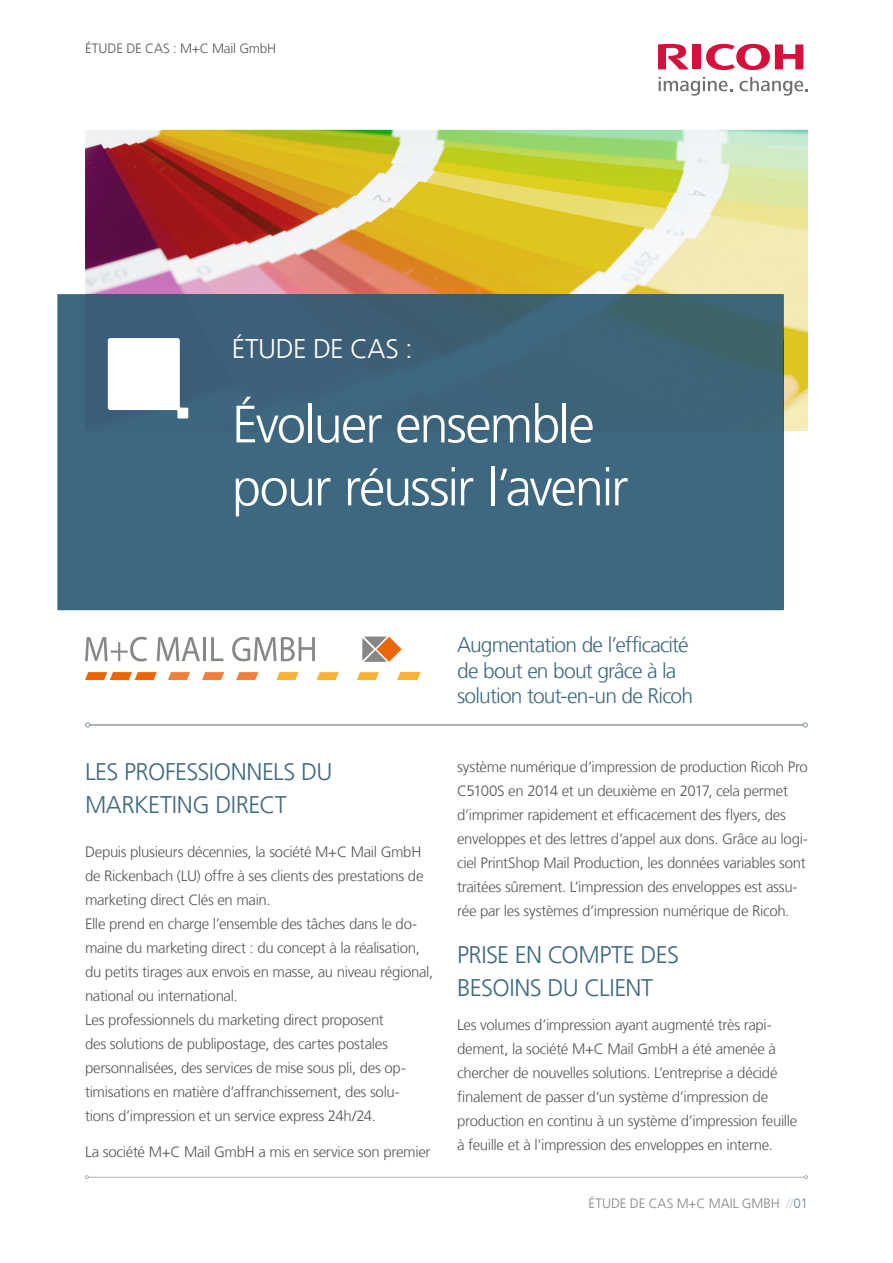
<style>
.page{position:relative;width:893px;height:1263px;background:#fff}
.page>*{position:absolute;margin:0;border:0;box-sizing:border-box;transform-origin:0 0}
.t1{font:300 52.5px/63px "Frutiger LT Std";letter-spacing:-.04em;color:#fff}
.t2{font:300 27px "Frutiger LT";letter-spacing:-.015em;color:#fff}
.t3{font:300 24px/33px "Frutiger";letter-spacing:-.025em;color:#3e6880}
.t4{font:300 21px/25.5px "Frutiger";letter-spacing:-.04em;color:#3e6880}
.t5{font:300 15px/24px "Frutiger LT";letter-spacing:-.02em;color:#575756}
.t6{font:300 13.5px "Frutiger";letter-spacing:-.005em;color:#878787}
.t7{font:300 13.5px "Frutiger";letter-spacing:-.01em;color:#575756}
.s1{color:#c7ced2}
.s2{color:#65869a}
</style>
<div class="page">
<img style="left:85px;top:130px;width:723px;height:301px">
<hr style="left:782px;top:431px;width:2px;height:179px;background:#3e6880">
<img style="left:782px;top:339px;width:2px;height:92px">
<div style="left:57px;top:294px;width:725px;height:316px;background:#3e6880"></div>
<img style="left:85px;top:294px;width:697px;height:137px">
<hr style="left:90px;top:724px;width:713px;height:2px;background:#919aa0">
<svg style="left:85px;top:722px;width:5px;height:5px"></svg>
<svg style="left:803px;top:722px;width:5px;height:5px"></svg>
<svg style="left:108px;top:338px;width:80px;height:80px"></svg>
<svg style="left:362px;top:636px;width:40px;height:26px"></svg>
<svg style="left:85px;top:637px;width:62px;height:24px"></svg>
<svg style="left:157px;top:637px;width:43px;height:24px"></svg>
<hr style="left:203px;top:637px;width:3px;height:24px;background:#878787">
<svg style="left:211px;top:637px;width:12px;height:24px"></svg>
<svg style="left:232px;top:637px;width:83px;height:24px"></svg>
<svg style="left:85px;top:672px;width:72px;height:8px"></svg>
<svg style="left:168px;top:672px;width:22px;height:8px"></svg>
<svg style="left:202px;top:672px;width:22px;height:8px"></svg>
<svg style="left:236px;top:672px;width:22px;height:8px"></svg>
<svg style="left:276px;top:672px;width:22px;height:8px"></svg>
<svg style="left:317px;top:672px;width:22px;height:8px"></svg>
<svg style="left:357px;top:672px;width:22px;height:8px"></svg>
<svg style="left:397px;top:672px;width:24px;height:8px"></svg>
<svg style="left:706px;top:44px;width:97px;height:26px"></svg>
<div style="left:693px;top:45px;width:8px;height:24px;background:#d60f3c"></div>
<svg style="left:658px;top:44px;width:31px;height:25px"></svg>
<svg style="left:659px;top:77px;width:73px;height:19px"></svg>
<svg style="left:739px;top:77px;width:69px;height:19px"></svg>
<hr style="left:89px;top:1177px;width:715px;height:1px;background:#989898">
<svg style="left:85px;top:1175px;width:4px;height:4px"></svg>
<svg style="left:804px;top:1175px;width:4px;height:4px"></svg>
<p class="t7" style="left:85px;top:40px;width:193px">ÉTUDE DE CAS : M+C Mail GmbH</p>
<h2 class="t2" style="left:232px;top:334px;width:182px">ÉTUDE DE CAS :</h2>
<h1 class="t1" style="left:232px;top:393px;width:398px">Évoluer ensemble pour réussir l’avenir</h1>
<h3 class="t3" style="left:85px;top:755px;width:249px">LES PROFESSIONNELS DU<br>MARKETING DIRECT</h3>
<p class="t5" style="left:85px;top:840px;width:350px">Depuis plusieurs décennies, la société M+C Mail GmbH de Rickenbach (LU) offre à ses clients des prestations de marketing direct Clés en main.<br>Elle prend en charge l’ensemble des tâches dans le do&shy;maine du marketing direct : du concept à la réalisation, du petits tirages aux envois en masse, au niveau régional, national ou international.<br>Les professionnels du marketing direct proposent<br>des solutions de publipostage, des cartes postales personnalisées, des services de mise sous pli, des op&shy;timisations en matière d’affranchissement, des solu-<br>tions d’impression et un service express 24h/24.</p>
<p class="t5" style="left:85px;top:1140px;width:347px">La société M+C Mail GmbH a mis en service son premier</p>
<h3 class="t4" style="left:457px;top:633px;width:237px">Augmentation de l’efficacité de bout en bout grâce à la solution tout-en-un de Ricoh</h3>
<p class="t5" style="left:457px;top:755px;width:352px">système numérique d’impression de production Ricoh Pro C5100S en 2014 et un deuxième en 2017, cela permet d’imprimer rapidement et efficacement des flyers, des enveloppes et des lettres d’appel aux dons. Grâce au logi&shy;ciel PrintShop Mail Production, les données variables sont traitées sûrement. L’impression des enveloppes est assu&shy;rée par les systèmes d’impression numérique de Ricoh.</p>
<h3 class="t3" style="left:457px;top:938px;width:224px">PRISE EN COMPTE DES<br>BESOINS DU CLIENT</h3>
<p class="t5" style="left:457px;top:1013px;width:342px">Les volumes d’impression ayant augmenté très rapi&shy;dement, la société M+C Mail GmbH a été amenée à chercher de nouvelles solutions. L’entreprise a décidé finalement de passer d’un système d’impression de production en continu à un système d’impression feuille à feuille et à l’impression des enveloppes en interne.</p>
<p class="t6" style="left:589px;top:1195px;width:221px">ÉTUDE DE CAS M+C MAIL GMBH <span class="s1">//</span><span class="s2">01</span></p>
</div>
